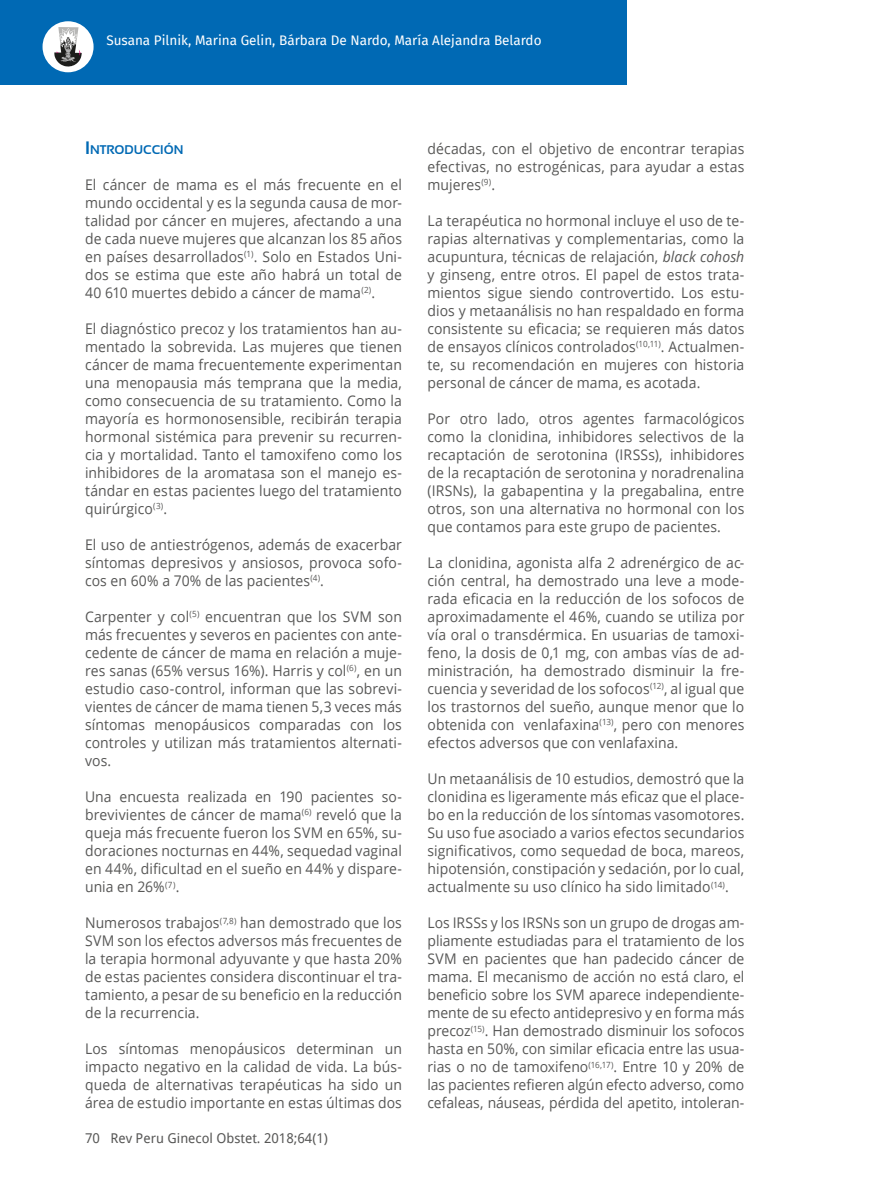
<style>
.page{position:relative;width:872px;height:1191px;background:#fff}
.page>*{position:absolute;margin:0;border:0;box-sizing:border-box;transform-origin:0 0}
.t1{font:14.7px/18px "Open Sans";letter-spacing:.005em;color:#575756;text-align:justify;scale:.95 1}
.t2{font:13.5px "Fira Sans";color:#fff}
.t3{font:13.5px "Droid Sans";color:#575756}
.t4{font:700 12.6px "Sansation";color:#0069b4}
.s1{font-size:18px}
.s2{font-style:italic}
</style>
<div class="page">
<div style="left:0;top:0;width:626px;height:85px;background:#0069b4"></div>
<div style="left:43px;top:21px;width:51px;height:51px;background:#fff;border-radius:50%"></div>
<svg style="left:54px;top:27px;width:28px;height:40px"></svg>
<p class="t2" style="left:106px;top:30px;width:437px">Susana Pilnik, Marina Gelin, Bárbara De Nardo, María Alejandra Belardo</p>
<p class="t4" style="left:85px;top:143px;width:100px"><span class="s1">I</span>NTRODUCCIÓN</p>
<p class="t1" style="left:85px;top:175px;width:335px">El cáncer de mama es el más frecuente en el mundo occidental y es la segunda causa de mor&shy;talidad por cáncer en mujeres, afectando a una de cada nueve mujeres que alcanzan los 85 años en países desarrollados<sup>(1)</sup>. Solo en Estados Uni&shy;dos se estima que este año habrá un total de 40 610 muertes debido a cáncer de mama<sup>(2)</sup>.</p>
<p class="t1" style="left:85px;top:319px;width:335px">El diagnóstico precoz y los tratamientos han au&shy;mentado la sobrevida. Las mujeres que tienen cáncer de mama frecuentemente experimentan una menopausia más temprana que la media, como consecuencia de su tratamiento. Como la mayoría es hormonosensible, recibirán terapia hormonal sistémica para prevenir su recurren&shy;cia y mortalidad. Tanto el tamoxifeno como los inhibidores de la aromatasa son el manejo es&shy;tándar en estas pacientes luego del tratamiento quirúrgico<sup>(3)</sup>.</p>
<p class="t1" style="left:85px;top:535px;width:335px">El uso de antiestrógenos, además de exacerbar síntomas depresivos y ansiosos, provoca sofo&shy;cos en 60% a 70% de las pacientes<sup>(4)</sup>.</p>
<p class="t1" style="left:85px;top:607px;width:335px">Carpenter y col<sup>(5)</sup> encuentran que los SVM son más frecuentes y severos en pacientes con ante&shy;cedente de cáncer de mama en relación a muje&shy;res sanas (65% versus 16%). Harris y col<sup>(6)</sup>, en un estudio caso-control, informan que las sobrevi&shy;vientes de cáncer de mama tienen 5,3 veces más síntomas menopáusicos comparadas con los controles y utilizan más tratamientos alternati&shy;vos.</p>
<p class="t1" style="left:85px;top:787px;width:335px">Una encuesta realizada en 190 pacientes so&shy;brevivientes de cáncer de mama<sup>(6)</sup> reveló que la queja más frecuente fueron los SVM en 65%, su&shy;doraciones nocturnas en 44%, sequedad vaginal en 44%, dificultad en el sueño en 44% y dispare&shy;unia en 26%<sup>(7)</sup>.</p>
<p class="t1" style="left:85px;top:913px;width:335px">Numerosos trabajos<sup>(7,8)</sup> han demostrado que los SVM son los efectos adversos más frecuentes de la terapia hormonal adyuvante y que hasta 20% de estas pacientes considera discontinuar el tra&shy;tamiento, a pesar de su beneficio en la reducción de la recurrencia.</p>
<p class="t1" style="left:85px;top:1039px;width:335px">Los síntomas menopáusicos determinan un impacto negativo en la calidad de vida. La bús&shy;queda de alternativas terapéuticas ha sido un área de estudio importante en estas últimas dos</p>
<p class="t3" style="left:85px;top:1128px;width:244px">70 Rev Peru Ginecol Obstet. 2018;64(1)</p>
<p class="t1" style="left:427px;top:139px;width:335px">décadas, con el objetivo de encontrar terapias efectivas, no estrogénicas, para ayudar a estas mujeres<sup>(9)</sup>.</p>
<p class="t1" style="left:427px;top:211px;width:335px">La terapéutica no hormonal incluye el uso de te&shy;rapias alternativas y complementarias, como la acupuntura, técnicas de relajación, <span class="s2">black cohosh </span>y ginseng, entre otros. El papel de estos trata&shy;mientos sigue siendo controvertido. Los estu&shy;dios y metaanálisis no han respaldado en forma consistente su eficacia; se requieren más datos de ensayos clínicos controlados<sup>(10,11)</sup>. Actualmen&shy;te, su recomendación en mujeres con historia personal de cáncer de mama, es acotada.</p>
<p class="t1" style="left:427px;top:409px;width:335px">Por otro lado, otros agentes farmacológicos como la clonidina, inhibidores selectivos de la recaptación de serotonina (IRSSs), inhibidores de la recaptación de serotonina y noradrenalina (IRSNs), la gabapentina y la pregabalina, entre otros, son una alternativa no hormonal con los que contamos para este grupo de pacientes.</p>
<p class="t1" style="left:427px;top:553px;width:335px">La clonidina, agonista alfa 2 adrenérgico de ac&shy;ción central, ha demostrado una leve a mode&shy;rada eficacia en la reducción de los sofocos de aproximadamente el 46%, cuando se utiliza por vía oral o transdérmica. En usuarias de tamoxi&shy;feno, la dosis de 0,1 mg, con ambas vías de ad&shy;ministración, ha demostrado disminuir la fre&shy;cuencia y severidad de los sofocos<sup>(12)</sup>, al igual que los trastornos del sueño, aunque menor que lo obtenida con venlafaxina<sup>(13)</sup>, pero con menores efectos adversos que con venlafaxina.</p>
<p class="t1" style="left:427px;top:769px;width:335px">Un metaanálisis de 10 estudios, demostró que la clonidina es ligeramente más eficaz que el place&shy;bo en la reducción de los síntomas vasomotores.<br>Su uso fue asociado a varios efectos secundarios significativos, como sequedad de boca, mareos, hipotensión, constipación y sedación, por lo cual, actualmente su uso clínico ha sido limitado<sup>(14)</sup>.</p>
<p class="t1" style="left:427px;top:913px;width:335px">Los IRSSs y los IRSNs son un grupo de drogas am&shy;pliamente estudiadas para el tratamiento de los SVM en pacientes que han padecido cáncer de mama. El mecanismo de acción no está claro, el beneficio sobre los SVM aparece independiente&shy;mente de su efecto antidepresivo y en forma más precoz<sup>(15)</sup>. Han demostrado disminuir los sofocos hasta en 50%, con similar eficacia entre las usua&shy;rias o no de tamoxifeno<sup>(16,17)</sup>. Entre 10 y 20% de las pacientes refieren algún efecto adverso, como cefaleas, náuseas, pérdida del apetito, intoleran-</p>
</div>
